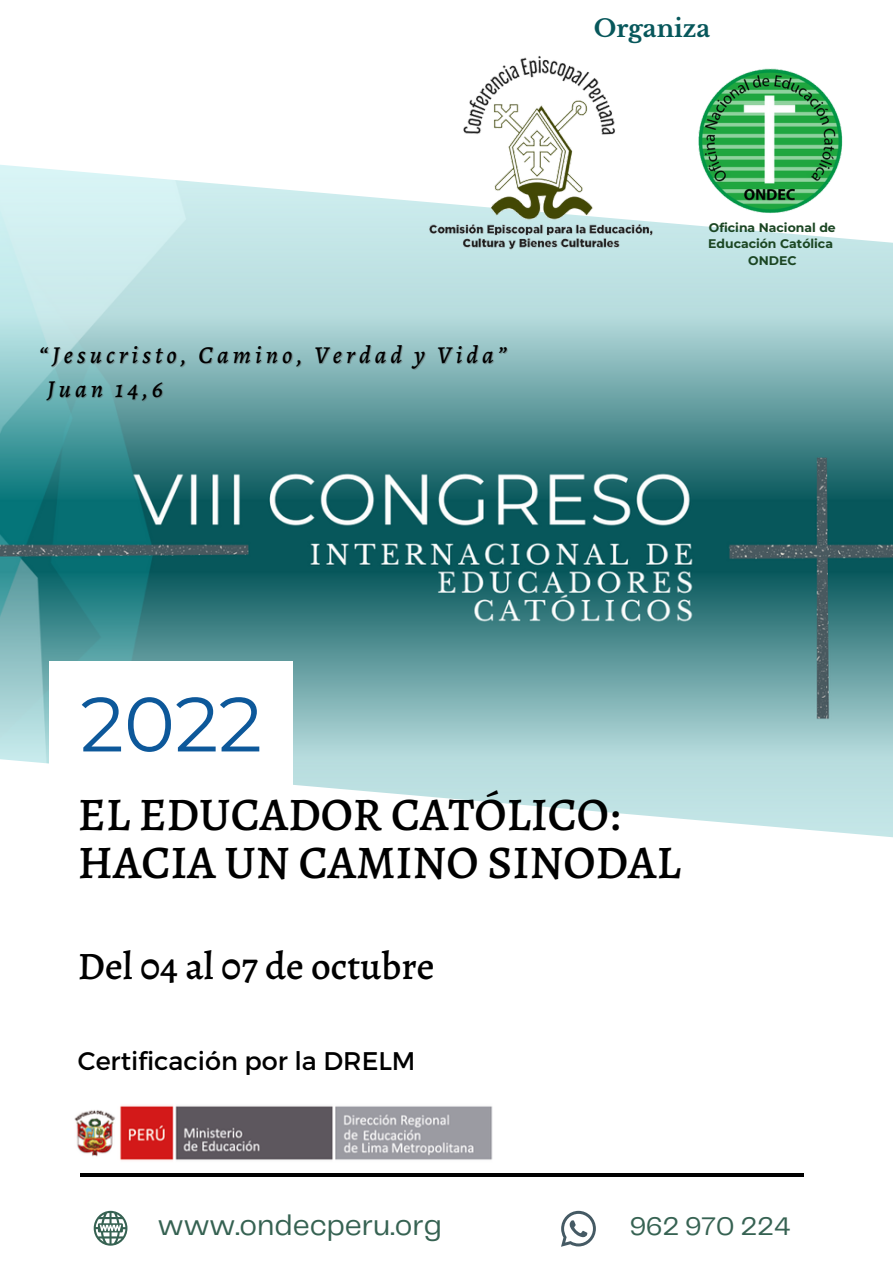
<style>
.page{position:relative;width:893px;height:1264px;background:#fff}
.page>*{position:absolute;margin:0;border:0;box-sizing:border-box;transform-origin:0 0}
.t1{font:76.8px "Montserrat";color:#0d589a}
.t2{font:500 46.8px/48.3px "Alegreya";color:#000}
.t3{font:500 39px "Alegreya";color:#000}
.t4{font:29.4px "Telegraf";color:#366252}
.t5{font:26.4px "Telegraf";color:#366252}
.t6{font:25.5px "Montserrat";color:#000}
.t7{font:italic 500 24.45px/33.8px "Alegreya";letter-spacing:.17em;color:#000}
.t8{font:700 24px "Libre Baskerville";color:#07575b}
.t9{font:700 12.45px/16.6px "Montserrat";color:#1b4623;text-align:center}
</style>
<div class="page">
<img style="left:0;top:165px;width:892px;height:672px">
<img style="left:691px;top:68px;width:157px;height:147px">
<svg style="left:94px;top:1210px;width:33px;height:35px"></svg>
<svg style="left:561px;top:1210px;width:35px;height:36px"></svg>
<hr style="left:80px;top:1173px;width:723px;height:3px;background:#000">
<img style="left:74px;top:1105px;width:419px;height:56px">
<img style="left:427px;top:55px;width:237px;height:196px">
<div style="left:50px;top:662px;width:243px;height:124px;background:#fff"></div>
<p class="t8" style="left:593px;top:14px;width:118px">Organiza</p>
<p class="t7" style="left:47px;top:338px;width:461px;text-indent:-8px">“Jesucristo, Camino, Verdad y Vida”<br>Juan 14,6</p>
<p class="t9" style="left:708px;top:219px;width:129px">Oficina Nacional de<br>Educación Católica<br>ONDEC</p>
<h1 class="t1" style="left:80px;top:677px;width:183px">2022</h1>
<p class="t2" style="left:78px;top:790px;width:604px">EL EDUCADOR CATÓLICO:<br>HACIA UN CAMINO SINODAL</p>
<p class="t3" style="left:78px;top:939px;width:358px">Del 04 al 07 de octubre</p>
<p class="t6" style="left:78px;top:1044px;width:339px">Certificación por la DRELM</p>
<p class="t4" style="left:158px;top:1212px;width:285px">www.ondecperu.org</p>
<p class="t5" style="left:629px;top:1214px;width:162px">962 970 224</p>
</div>
